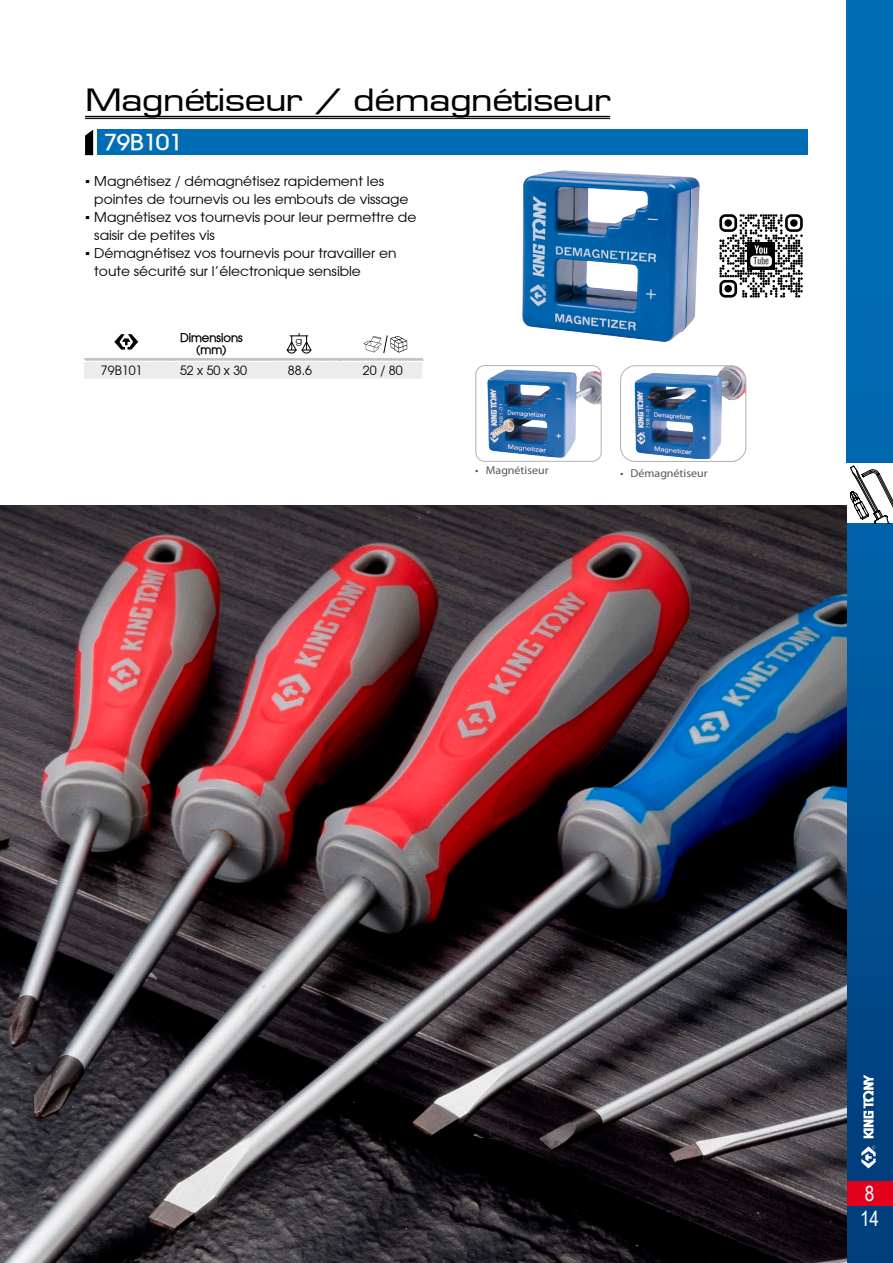
<style>
.page{position:relative;width:893px;height:1263px;background:#fff}
.page>*{position:absolute;margin:0;border:0;box-sizing:border-box;transform-origin:0 0}
.TITRE{font:30px "Eurasia Extended Normal";letter-spacing:-.03em;color:#000}
.Ref_blanche{font:700 21.6px "Atilla";color:#fff;scale:1.11 1}
.t1{font:21px "Arial Narrow";color:#fff}
.t2{font:13.5px/18px "Atilla Normal";color:#000;scale:1.06 1}
.表格_內容_9pt_黑{font:12.9px "Atilla Normal";color:#000}
.Ref_Tableau{font:12.9px "Atilla Normal";color:#000}
.表格_主標_8pt_黑{font:700 12px "Atilla";color:#000}
.t3{font:11.4px "Myriad Pro";color:#57575a;scale:1.05 1}
.重量_g_kg{font:9.45px "Atilla Normal";color:#000;scale:1.11 1}
.s1{font-family:"Arial"}
</style>
<div class="page">
<div style="left:846px;top:0;width:47px;height:1263px;background:linear-gradient(to bottom,#0076c1,#003e7b)"></div>
<svg style="left:861px;top:1146px;width:15px;height:22px"></svg>
<svg style="left:863px;top:1075px;width:11px;height:63px"></svg>
<div style="left:846px;top:1181px;width:47px;height:24px;background:#e2001a"></div>
<div style="left:846px;top:463px;width:47px;height:60px;background:#fff"></div>
<svg style="left:849px;top:465px;width:44px;height:58px"></svg>
<img style="left:522px;top:170px;width:178px;height:172px">
<img style="left:635px;top:367px;width:111px;height:92px">
<div style="left:620px;top:365px;width:126px;height:97px;border:1px solid #b1b3b4;border-radius:15px"></div>
<img style="left:487px;top:367px;width:113px;height:91px">
<div style="left:475px;top:365px;width:127px;height:97px;border:1px solid #b1b3b4;border-radius:9px"></div>
<div style="left:97px;top:130px;width:711px;height:25px;background:#006db5"></div>
<svg style="left:85px;top:130px;width:8px;height:25px"></svg>
<img style="left:0;top:505px;width:846px;height:758px">
<hr style="left:85px;top:116px;width:525px;height:1px;background:#000">
<hr style="left:85px;top:118px;width:525px;height:1px;background:#000">
<svg style="left:83px;top:333px;width:341px;height:46px"></svg>
<svg style="left:719px;top:214px;width:84px;height:84px"></svg>
<p class="TITRE" style="left:85px;top:81px;width:527px">Magnétiseur / démagnétiseur</p>
<p class="Ref_blanche" style="left:104px;top:128px;width:72px">79B101</p>
<p class="t2" style="left:94px;top:172px;width:298px;text-indent:-9px"><span class="s1">▪</span> Magnétisez / démagnétisez rapidement les pointes de tournevis ou les embouts de vissage</p>
<p class="t2" style="left:94px;top:208px;width:305px;text-indent:-9px"><span class="s1">▪</span> Magnétisez vos tournevis pour leur permettre de saisir de petites vis</p>
<p class="t2" style="left:94px;top:244px;width:287px;text-indent:-9px"><span class="s1">▪</span> Démagnétisez vos tournevis pour travailler en toute sécurité sur l'électronique sensible</p>
<p class="表格_主標_8pt_黑" style="left:180px;top:330px;width:64px">Dimensions</p>
<p class="表格_主標_8pt_黑" style="left:196px;top:342px;width:32px">(mm)</p>
<p class="重量_g_kg" style="left:296px;top:334px;width:8px">g</p>
<p class="Ref_Tableau" style="left:101px;top:362px;width:43px">79B101</p>
<p class="表格_內容_9pt_黑" style="left:180px;top:362px;width:69px">52 x 50 x 30</p>
<p class="表格_內容_9pt_黑" style="left:288px;top:362px;width:26px">88.6</p>
<p class="表格_內容_9pt_黑" style="left:363px;top:362px;width:41px">20 / 80</p>
<p class="t3" style="left:475px;top:463px;width:71px">• Magnétiseur</p>
<p class="t3" style="left:620px;top:467px;width:85px">• Démagnétiseur</p>
<h3 class="t1" style="left:865px;top:1178px;width:11px">8</h3>
<h3 class="t1" style="left:860px;top:1203px;width:21px">14</h3>
</div>
